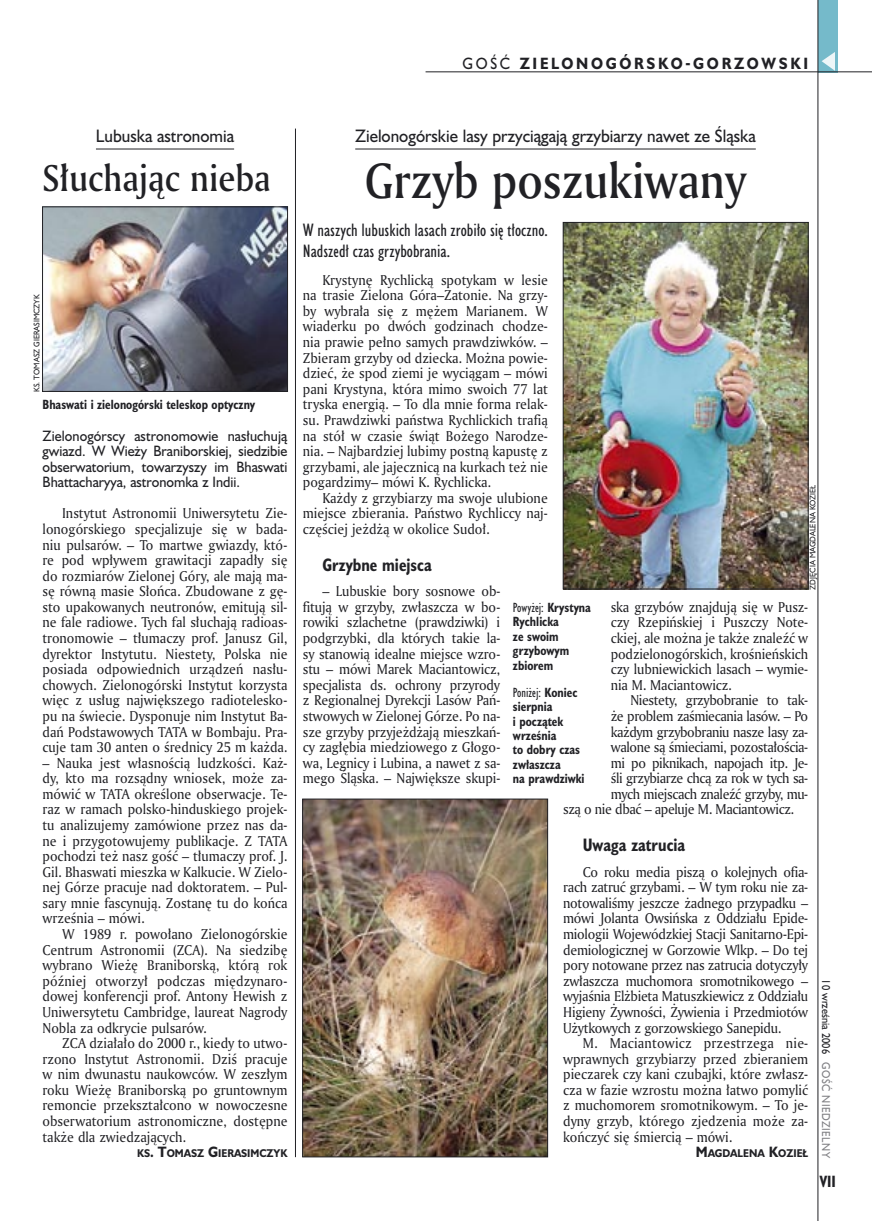
<style>
.page{position:relative;width:872px;height:1221px;background:#fff}
.page>*{position:absolute;margin:0;border:0;box-sizing:border-box;transform-origin:0 0}
._05a_tytyl_AmMd_32_pt{font:48px "Amerigo Md PL";color:#212125;scale:.9 1}
._05-9_tytyl_AmMd_24_pt{font:36px "Amerigo Md PL";color:#212125;scale:.9 1}
._04-3_nadtytul_lokal{font:16.5px "Humanst 521 PL";color:#212125;scale:.94 1}
._06-4_lead_lokal_HuCn_11_pt{font:16.5px/21px "Humanst 521 Cn PL";color:#212125}
._04_srodtytul_HuCB_11_pt{font:700 16.5px "Humanst 521 Cn PL";color:#212125;scale:.94 1}
._15b_temat_prawo{font:700 15px "Humanst 521 PL";letter-spacing:.2em;color:#212125;scale:.9 1}
._17_pagina_prawa{font:700 15px "Humanst 521 Cn PL";color:#212125;scale:.94 1}
._01_body_tekst{font:13.8px/15.6px "Amerigo PL";letter-spacing:-.01em;color:#212125;text-align:justify;scale:.94 1}
._01_body_tekst-2{font:13.8px "Amerigo PL";letter-spacing:-.03em;color:#212125;scale:.94 1}
._06-5_lead_lokal_maly_Hu_9_pt{font:13.8px/15.6px "Humanst 521 PL";color:#212125;text-align:justify;scale:.94 1}
._09_podpis_zdjecia_HuCnB{font:700 12.3px/14.4px "Humanst 521 Cn PL";color:#212125;scale:.94 1}
._19a_data_prawa_GOSC{font:10.5px "Humanst 521 PL";letter-spacing:.05em;color:#7f7f83;scale:.9 1}
._19_data_prawa{font:10.5px "Humanst 521 PL";color:#212125;scale:.9 1}
._12a_autor_na_koncu_HuBd{font:700 10.35px "Humanst 521 PL";color:#212125;scale:.9 1}
._09a_autor_zdjecia_Hu_5_pt{font:7.5px "Humanst 521 PL";color:#212125;scale:.94 1}
.s1{font-weight:400}
.s2{font-size:13.8px}
</style>
<div class="page">
<div style="left:818px;top:0;width:19px;height:72px;background:#75baca"></div>
<hr style="left:817px;top:0;width:1px;height:1220px;background:#212125">
<svg style="left:821px;top:52px;width:14px;height:19px"></svg>
<hr style="left:425px;top:72px;width:447px;height:1px;background:#212125">
<hr style="left:355px;top:149px;width:401px;height:1px;background:#212125">
<hr style="left:96px;top:149px;width:138px;height:1px;background:#212125">
<img style="left:44px;top:208px;width:242px;height:181px">
<div style="left:42px;top:206px;width:246px;height:185px;border:1px solid #212125"></div>
<img style="left:565px;top:224px;width:241px;height:363px">
<div style="left:563px;top:222px;width:245px;height:367px;border:1px solid #212125"></div>
<img style="left:304px;top:800px;width:242px;height:354px">
<div style="left:302px;top:798px;width:246px;height:358px;border:1px solid #212125"></div>
<hr style="left:295px;top:129px;width:1px;height:1027px;background:#212125">
<p class="_15b_temat_prawo" style="left:462px;top:53px;width:385px"><span class="s1">GOŚĆ</span> ZIELONOGÓRSKO-GORZOWSKI</p>
<p class="_04-3_nadtytul_lokal" style="left:96px;top:124px;width:148px">Lubuska astronomia</p>
<p class="_05-9_tytyl_AmMd_24_pt" style="left:43px;top:154px;width:255px">Słuchając nieba</p>
<p class="_09a_autor_zdjecia_Hu_5_pt" style="left:32px;top:391px;width:105px;rotate:-90deg">KS. TOMASZ GIERASIMCZYK</p>
<p class="_09_podpis_zdjecia_HuCnB" style="left:43px;top:397px;width:228px">Bhaswati i zielonogórski teleskop optyczny</p>
<p class="_06-5_lead_lokal_maly_Hu_9_pt" style="left:43px;top:427px;width:262px">Zielonogórscy astronomowie nasłuchują gwiazd. W Wieży Braniborskiej, siedzibie obserwatorium, towarzyszy im Bhaswati Bhattacharyya, astronomka z Indii.</p>
<p class="_01_body_tekst" style="left:43px;top:505px;width:262px;text-indent:20px">Instytut Astronomii Uniwersytetu Zie&shy;lonogórskiego specjalizuje się w bada&shy;niu pulsarów. – To martwe gwiazdy, któ&shy;re pod wpływem grawitacji zapadły się do rozmiarów Zielonej Góry, ale mają ma&shy;sę równą masie Słońca. Zbudowane z gę&shy;sto upakowanych neutronów, emitują sil&shy;ne fale radiowe. Tych fal słuchają radioas&shy;tronomowie – tłumaczy prof. Janusz Gil, dyrektor Instytutu. Niestety, Polska nie posiada odpowiednich urządzeń nasłu&shy;chowych. Zielonogórski Instytut korzysta więc z usług największego radiotelesko&shy;pu na świecie. Dysponuje nim Instytut Ba&shy;dań Podstawowych TATA w Bombaju. Pra&shy;cuje tam 30 anten o średnicy 25 m każda.</p>
<p class="_01_body_tekst" style="left:43px;top:754px;width:262px">– Nauka jest własnością ludzkości. Każ&shy;dy, kto ma rozsądny wniosek, może za&shy;mówić w TATA określone obserwacje. Te&shy;raz w ramach polsko-hinduskiego projek&shy;tu analizujemy zamówione przez nas da&shy;ne i przygotowujemy publikacje. Z TATA pochodzi też nasz gość – tłumaczy prof. J.<br>Gil. Bhaswati mieszka w Kalkucie. W Zielo&shy;nej Górze pracuje nad doktoratem. – Pul&shy;sary mnie fascynują. Zostanę tu do końca września – mówi.</p>
<p class="_01_body_tekst" style="left:43px;top:925px;width:262px;text-indent:20px">W 1989 r. powołano Zielonogórskie Centrum Astronomii (ZCA). Na siedzibę wybrano Wieżę Braniborską, którą rok później otworzył podczas międzynaro&shy;dowej konferencji prof. Antony Hewish z Uniwersytetu Cambridge, laureat Nagrody Nobla za odkrycie pulsarów.</p>
<p class="_01_body_tekst" style="left:43px;top:1034px;width:262px;text-indent:20px">ZCA działało do 2000 r., kiedy to utwo&shy;rzono Instytut Astronomii. Dziś pracuje w nim dwunastu naukowców. W zeszłym roku Wieżę Braniborską po gruntownym remoncie przekształcono w nowoczesne obserwatorium astronomiczne, dostępne także dla zwiedzających.</p>
<p class="_12a_autor_na_koncu_HuBd" style="left:137px;top:1146px;width:168px">KS<span class="s2">. T</span>OMASZ <span class="s2">G</span>IERASIMCZYK</p>
<p class="_04-3_nadtytul_lokal" style="left:355px;top:124px;width:427px">Zielonogórskie lasy przyciągają grzybiarzy nawet ze Śląska</p>
<p class="_05a_tytyl_AmMd_32_pt" style="left:365px;top:148px;width:425px">Grzyb poszukiwany</p>
<p class="_06-4_lead_lokal_HuCn_11_pt" style="left:303px;top:219px;width:246px">W naszych lubuskich lasach zrobiło się tłoczno.<br>Nadszedł czas grzybobrania.</p>
<p class="_01_body_tekst" style="left:303px;top:271px;width:262px;text-indent:20px">Krystynę Rychlicką spotykam w lesie na trasie Zielona Góra–Zatonie. Na grzy&shy;by wybrała się z mężem Marianem. W wiaderku po dwóch godzinach chodze&shy;nia prawie pełno samych prawdziwków. – Zbieram grzyby od dziecka. Można powie&shy;dzieć, że spod ziemi je wyciągam – mówi pani Krystyna, która mimo swoich 77 lat tryska energią. – To dla mnie forma relak&shy;su. Prawdziwki państwa Rychlickich trafią na stół w czasie świąt Bożego Narodze&shy;nia. – Najbardziej lubimy postną kapustę z grzybami, ale jajecznicą na kurkach też nie pogardzimy– mówi K. Rychlicka.</p>
<p class="_01_body_tekst" style="left:303px;top:489px;width:262px;text-indent:20px">Każdy z grzybiarzy ma swoje ulubione miejsce zbierania. Państwo Rychliccy naj&shy;częściej jeżdżą w okolice Sudoł.</p>
<p class="_04_srodtytul_HuCB_11_pt" style="left:322px;top:553px;width:118px">Grzybne miejsca</p>
<p class="_01_body_tekst" style="left:303px;top:583px;width:211px;text-indent:20px">– Lubuskie bory sosnowe ob&shy;fitują w grzyby, zwłaszcza w bo&shy;rowiki szlachetne (prawdziwki) i podgrzybki, dla których takie la&shy;sy stanowią idealne miejsce wzro&shy;stu – mówi Marek Maciantowicz, specjalista ds. ochrony przyrody z Regionalnej Dyrekcji Lasów Pań&shy;stwowych w Zielonej Górze. Po na&shy;sze grzyby przyjeżdżają mieszkań&shy;cy zagłębia miedziowego z Głogo&shy;wa, Legnicy i Lubina, a nawet z sa&shy;mego Śląska. – Największe skupi-</p>
<p class="_09a_autor_zdjecia_Hu_5_pt" style="left:807px;top:589px;width:113px;rotate:-90deg">ZDJĘCIA MAGDALENA KOZIEŁ</p>
<p class="_01_body_tekst" style="left:611px;top:598px;width:211px">ska grzybów znajdują się w Pusz&shy;czy Rzepińskiej i Puszczy Note&shy;ckiej, ale można je także znaleźć w podzielonogórskich, krośnieńskich czy lubniewickich lasach – wymie&shy;nia M. Maciantowicz.</p>
<p class="_01_body_tekst" style="left:630px;top:692px;width:191px">Niestety, grzybobranie to tak-</p>
<p class="_01_body_tekst-2" style="left:611px;top:706px;width:211px">że problem zaśmiecania lasów. – Po</p>
<p class="_01_body_tekst-2" style="left:611px;top:722px;width:211px">każdym grzybobraniu nasze lasy za-</p>
<p class="_01_body_tekst-2" style="left:611px;top:738px;width:211px">walone są śmieciami, pozostałościa-</p>
<p class="_01_body_tekst-2" style="left:611px;top:753px;width:211px">mi po piknikach, napojach itp. Je-</p>
<p class="_01_body_tekst-2" style="left:611px;top:769px;width:211px">śli grzybiarze chcą za rok w tych sa-</p>
<p class="_01_body_tekst-2" style="left:611px;top:784px;width:211px">mych miejscach znaleźć grzyby, mu-</p>
<p class="_01_body_tekst-2" style="left:563px;top:800px;width:247px">szą o nie dbać – apeluje M. Maciantowicz.</p>
<p class="_04_srodtytul_HuCB_11_pt" style="left:583px;top:833px;width:110px">Uwaga zatrucia</p>
<p class="_01_body_tekst" style="left:563px;top:863px;width:262px;text-indent:20px">Co roku media piszą o kolejnych ofia&shy;rach zatruć grzybami. – W tym roku nie za&shy;notowaliśmy jeszcze żadnego przypadku – mówi Jolanta Owsińska z Oddziału Epide&shy;miologii Wojewódzkiej Stacji Sanitarno-Epi&shy;demiologicznej w Gorzowie Wlkp. – Do tej pory notowane przez nas zatrucia dotyczyły zwłaszcza muchomora sromotnikowego – wyjaśnia Elżbieta Matuszkiewicz z Oddziału Higieny Żywności, Żywienia i Przedmiotów Użytkowych z gorzowskiego Sanepidu.</p>
<p class="_01_body_tekst" style="left:563px;top:1034px;width:262px;text-indent:20px">M. Maciantowicz przestrzega nie&shy;wprawnych grzybiarzy przed zbieraniem pieczarek czy kani czubajki, które zwłasz&shy;cza w fazie wzrostu można łatwo pomylić z muchomorem sromotnikowym. – To je&shy;dyny grzyb, którego zjedzenia może za&shy;kończyć się śmiercią – mówi.</p>
<p class="_12a_autor_na_koncu_HuBd" style="left:696px;top:1146px;width:126px"><span class="s2">M</span>AGDALENA <span class="s2">K</span>OZIEŁ</p>
<p class="_09_podpis_zdjecia_HuCnB" style="left:513px;top:599px;width:84px"><span class="s1">Powyżej:</span> Krystyna<br>Rychlicka<br>ze swoim grzybowym zbiorem</p>
<p class="_09_podpis_zdjecia_HuCnB" style="left:513px;top:684px;width:78px"><span class="s1">Poniżej:</span> Koniec sierpnia<br>i początek września<br>to dobry czas zwłaszcza<br>na prawdziwki</p>
<p class="_19_data_prawa" style="left:833px;top:979px;width:84px;rotate:90deg">10 września 2006</p>
<p class="_19a_data_prawa_GOSC" style="left:833px;top:1062px;width:108px;rotate:90deg">GOŚĆ NIEDZIELNY</p>
<p class="_17_pagina_prawa" style="left:819px;top:1171px;width:19px">VII</p>
</div>
